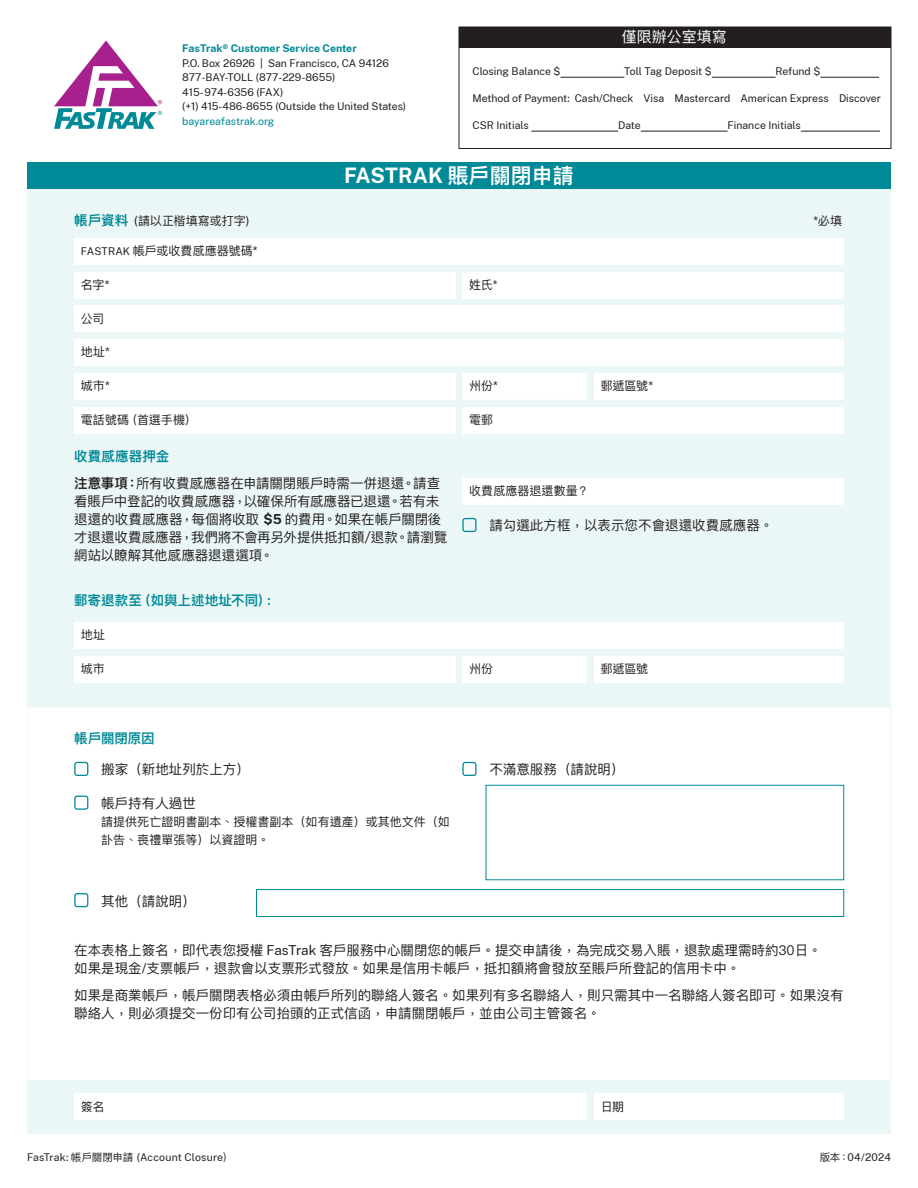
<style>
.page{position:relative;width:918px;height:1188px;background:#fff}
.page>*{position:absolute;margin:0;border:0;box-sizing:border-box;transform-origin:0 0}
.t1{font:700 21px "Public Sans";color:#fff}
.t2{font:15px "Ping Fang HK";color:#fff}
.t3{font:13.5px/18px "Ping Fang HK";color:#231f20}
.t4{font:600 13.5px "Ping Fang HK";color:#008996}
.t5{font:12px/18px "Ping Fang HK";color:#231f20}
.t6{font:10.5px/14.7px "Public Sans";color:#231f20}
.t7{font:700 10.5px "Public Sans";color:#008996}
.t8{font:10.5px "Public Sans";letter-spacing:-.005em;color:#008996}
.s1{font-family:"Ping Fang HK";font-weight:600}
.s2{font-weight:600;font-size:13.5px;color:#008996}
.s3{font-family:"Public Sans"}
.s4{font-family:"Public Sans";font-size:10.5px}
.s5{font-weight:600}
.s6{font-family:"Public Sans";font-weight:700}
.s7{font-family:"Ping Fang HK"}
</style>
<div class="page">
<svg style="left:27px;top:707px;width:864px;height:373px"></svg>
<div style="left:486px;top:785px;width:358px;height:95px;background:#fff"></div>
<div style="left:486px;top:785px;width:358px;height:95px;border:1px solid #008996"></div>
<svg style="left:74px;top:762px;width:14px;height:14px"></svg>
<svg style="left:462px;top:762px;width:15px;height:14px"></svg>
<svg style="left:74px;top:796px;width:14px;height:14px"></svg>
<svg style="left:74px;top:893px;width:14px;height:14px"></svg>
<div style="left:256px;top:890px;width:588px;height:27px;background:#fff"></div>
<div style="left:256px;top:889px;width:588px;height:28px;border:1px solid #008996"></div>
<div style="left:27px;top:189px;width:864px;height:518px;background:#ebf6f6"></div>
<div style="left:462px;top:272px;width:382px;height:27px;background:#fff"></div>
<div style="left:74px;top:272px;width:382px;height:27px;background:#fff"></div>
<div style="left:74px;top:339px;width:770px;height:27px;background:#fff"></div>
<div style="left:462px;top:373px;width:125px;height:27px;background:#fff"></div>
<div style="left:74px;top:373px;width:382px;height:27px;background:#fff"></div>
<div style="left:594px;top:373px;width:250px;height:27px;background:#fff"></div>
<div style="left:74px;top:407px;width:382px;height:27px;background:#fff"></div>
<div style="left:462px;top:407px;width:382px;height:27px;background:#fff"></div>
<div style="left:74px;top:238px;width:770px;height:27px;background:#fff"></div>
<div style="left:74px;top:622px;width:770px;height:27px;background:#fff"></div>
<div style="left:462px;top:478px;width:382px;height:27px;background:#fff"></div>
<div style="left:27px;top:162px;width:864px;height:27px;background:#008996"></div>
<div style="left:27px;top:1080px;width:864px;height:54px;background:#ebf6f6"></div>
<div style="left:74px;top:1094px;width:513px;height:26px;background:#fff"></div>
<div style="left:594px;top:1094px;width:250px;height:26px;background:#fff"></div>
<div style="left:459px;top:27px;width:432px;height:20px;background:#231f20"></div>
<div style="left:459px;top:27px;width:432px;height:122px;border:1px solid #231f20"></div>
<svg style="left:54px;top:40px;width:108px;height:89px"></svg>
<svg style="left:462px;top:518px;width:15px;height:14px"></svg>
<div style="left:462px;top:656px;width:125px;height:27px;background:#fff"></div>
<div style="left:74px;top:656px;width:382px;height:27px;background:#fff"></div>
<div style="left:594px;top:656px;width:250px;height:27px;background:#fff"></div>
<hr style="left:561px;top:77px;width:63px;height:1px;background:#231f20">
<hr style="left:712px;top:77px;width:64px;height:1px;background:#231f20">
<hr style="left:820px;top:77px;width:59px;height:1px;background:#231f20">
<hr style="left:531px;top:131px;width:87px;height:1px;background:#231f20">
<hr style="left:641px;top:131px;width:87px;height:1px;background:#231f20">
<hr style="left:801px;top:131px;width:79px;height:1px;background:#231f20">
<div style="left:74px;top:305px;width:770px;height:27px;background:#fff"></div>
<p class="t7" style="left:182px;top:40px;width:176px">FasTrak® Customer Service Center</p>
<p class="t6" style="left:182px;top:55px;width:225px">P.O. Box 26926 | San Francisco, CA 94126<br>877-BAY-TOLL (877-229-8655)<br>415- 974-6356 (FAX)<br>(+1) 415-486-8655 (Outside the United States)</p>
<p class="t8" style="left:182px;top:114px;width:94px">bayareafastrak.org</p>
<p class="t2" style="left:622px;top:27px;width:106px">僅限辦公室填寫</p>
<p class="t6" style="left:472px;top:64px;width:90px">Closing Balance $</p>
<p class="t6" style="left:624px;top:64px;width:89px">Toll Tag Deposit $</p>
<p class="t6" style="left:776px;top:64px;width:46px">Refund $</p>
<p class="t6" style="left:472px;top:91px;width:410px">Method of Payment: Cash/Check Visa Mastercard American Express Discover</p>
<p class="t6" style="left:472px;top:118px;width:58px">CSR Initials</p>
<p class="t6" style="left:618px;top:118px;width:24px">Date</p>
<p class="t6" style="left:728px;top:118px;width:75px">Finance Initials</p>
<h1 class="t1" style="left:344px;top:160px;width:231px">FASTRAK <span class="s1">賬戶關閉申請</span></h1>
<p class="t5" style="left:74px;top:211px;width:177px"><span class="s2">帳戶資料</span> <span class="s3">(</span>請以正楷填寫或打字<span class="s3">)</span></p>
<p class="t5" style="left:813px;top:211px;width:30px"><span class="s3">*</span>必填</p>
<p class="t5" style="left:81px;top:242px;width:178px"><span class="s4">FASTRAK</span> 帳戶或收費感應器號碼<span class="s3">*</span></p>
<p class="t5" style="left:81px;top:275px;width:30px">名字<span class="s3">*</span></p>
<p class="t5" style="left:469px;top:275px;width:30px">姓氏<span class="s3">*</span></p>
<p class="t5" style="left:81px;top:309px;width:25px">公司</p>
<p class="t5" style="left:81px;top:343px;width:30px">地址<span class="s3">*</span></p>
<p class="t5" style="left:81px;top:377px;width:30px">城市<span class="s3">*</span></p>
<p class="t5" style="left:469px;top:377px;width:30px">州份<span class="s3">*</span></p>
<p class="t5" style="left:601px;top:377px;width:54px">郵遞區號<span class="s3">*</span></p>
<p class="t5" style="left:81px;top:410px;width:117px">電話號碼（首選手機）</p>
<p class="t5" style="left:469px;top:410px;width:26px">電郵</p>
<p class="t4" style="left:74px;top:447px;width:97px">收費感應器押金</p>
<p class="t3" style="left:74px;top:474px;width:375px"><span class="s5">注意事項：</span>所有收費感應器在申請關閉賬戶時需一併退還。請查看賬戶中登記的收費感應器，以確保所有感應器已退還。若有未退還的收費感應器，每個將收取 <span class="s6">$5</span> 的費用。如果在帳戶關閉後才退還收費感應器，我們將不會再另外提供抵扣額/退款。請瀏覽網站以瞭解其他感應器退還選項。</p>
<p class="t4" style="left:74px;top:591px;width:198px">郵寄退款至（如與上述地址不同）:</p>
<p class="t5" style="left:81px;top:626px;width:26px">地址</p>
<p class="t5" style="left:469px;top:482px;width:121px">收費感應器退還數量？</p>
<p class="t3" style="left:489px;top:516px;width:286px">請勾選此方框，以表示您不會退還收費感應器。</p>
<p class="t5" style="left:81px;top:659px;width:25px">城市</p>
<p class="t5" style="left:469px;top:659px;width:25px">州份</p>
<p class="t5" style="left:601px;top:659px;width:49px">郵遞區號</p>
<p class="t4" style="left:74px;top:730px;width:82px">帳戶關閉原因</p>
<p class="t3" style="left:101px;top:760px;width:150px">搬家（新地址列於上方）</p>
<p class="t3" style="left:489px;top:760px;width:137px">不滿意服務（請說明）</p>
<p class="t3" style="left:101px;top:794px;width:96px">帳戶持有人過世</p>
<p class="t5" style="left:101px;top:812px;width:350px">請提供死亡證明書副本、授權書副本（如有遺產）或其他文件（如訃告、喪禮單張等）以資證明。</p>
<p class="t3" style="left:101px;top:892px;width:96px">其他（請說明）</p>
<p class="t3" style="left:74px;top:941px;width:749px">在本表格上簽名，即代表您授權 <span class="s3">FasTrak</span> 客戶服務中心關閉您的帳戶。提交申請後，為完成交易入賬，退款處理需時約30日。如果是現金<span class="s3">/</span>支票帳戶，退款會以支票形式發放。如果是信用卡帳戶，抵扣額將會發放至賬戶所登記的信用卡中。</p>
<p class="t3" style="left:74px;top:986px;width:771px">如果是商業帳戶，帳戶關閉表格必須由帳戶所列的聯絡人簽名。如果列有多名聯絡人，則只需其中一名聯絡人簽名即可。如果沒有聯絡人，則必須提交一份印有公司抬頭的正式信函，申請關閉帳戶，並由公司主管簽名。</p>
<p class="t5" style="left:81px;top:1097px;width:25px">簽名</p>
<p class="t5" style="left:601px;top:1097px;width:25px">日期</p>
<p class="t6" style="left:27px;top:1149px;width:201px">FasTrak: <span class="s7">帳戶關閉申請</span> (Account Closure<span class="s7">)</span></p>
<p class="t6" style="left:820px;top:1149px;width:73px"><span class="s7">版本：</span>04/2024</p>
</div>
